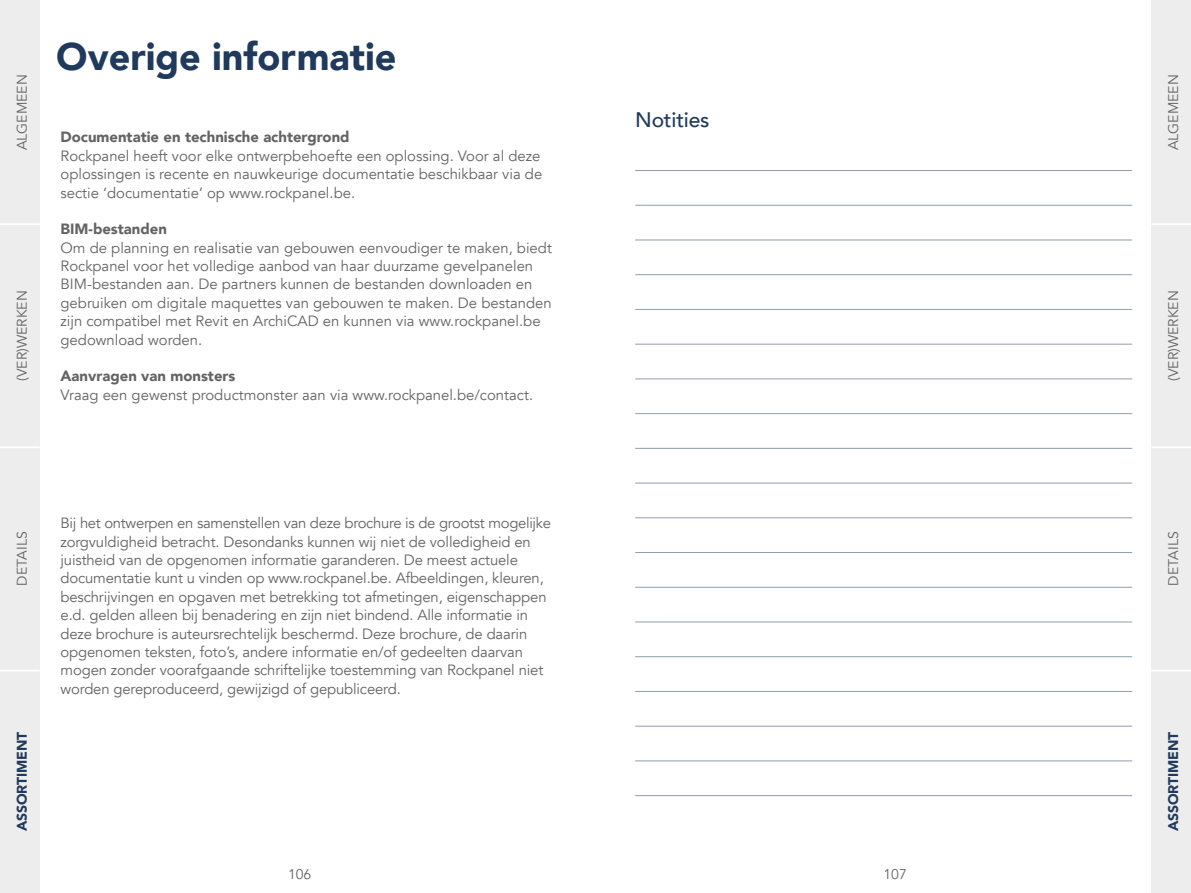
<style>
.page{position:relative;width:1191px;height:893px;background:#fff}
.page>*{position:absolute;margin:0;border:0;box-sizing:border-box;transform-origin:0 0}
.t1{font:900 38.5px "Avenir";color:#203a5d}
.t2{font:500 21px "Avenir";letter-spacing:-.01em;color:#203a5d}
.t3{font:14.88px/18.4px "Avenir";letter-spacing:-.01em;color:#646363}
.t4{font:900 14.88px "Avenir";color:#646363}
.t5{font:14px "Avenir";color:#646363}
.t6{font:900 14px "Avenir";letter-spacing:-.01em;color:#203a5d}
</style>
<div class="page">
<hr style="left:635px;top:170px;width:497px;height:1px;background:#8f9dae">
<hr style="left:635px;top:205px;width:497px;height:1px;background:#8f9dae">
<hr style="left:635px;top:240px;width:497px;height:1px;background:#8f9dae">
<hr style="left:635px;top:274px;width:497px;height:1px;background:#8f9dae">
<hr style="left:635px;top:309px;width:497px;height:1px;background:#8f9dae">
<hr style="left:635px;top:344px;width:497px;height:1px;background:#8f9dae">
<hr style="left:635px;top:378px;width:497px;height:1px;background:#8f9dae">
<hr style="left:635px;top:413px;width:497px;height:1px;background:#8f9dae">
<hr style="left:635px;top:448px;width:497px;height:1px;background:#8f9dae">
<hr style="left:635px;top:483px;width:497px;height:1px;background:#8f9dae">
<hr style="left:635px;top:517px;width:497px;height:1px;background:#8f9dae">
<hr style="left:635px;top:552px;width:497px;height:1px;background:#8f9dae">
<hr style="left:635px;top:587px;width:497px;height:1px;background:#8f9dae">
<hr style="left:635px;top:621px;width:497px;height:1px;background:#8f9dae">
<hr style="left:635px;top:656px;width:497px;height:1px;background:#8f9dae">
<hr style="left:635px;top:691px;width:497px;height:1px;background:#8f9dae">
<hr style="left:635px;top:726px;width:497px;height:1px;background:#8f9dae">
<hr style="left:635px;top:760px;width:497px;height:1px;background:#8f9dae">
<hr style="left:635px;top:795px;width:497px;height:1px;background:#8f9dae">
<div style="left:0;top:0;width:40px;height:893px;background:#ededed"></div>
<div style="left:1151px;top:0;width:40px;height:893px;background:#ededed"></div>
<hr style="left:0;top:223px;width:40px;height:2px;background:#fff">
<hr style="left:1151px;top:223px;width:40px;height:2px;background:#fff">
<hr style="left:0;top:446px;width:40px;height:2px;background:#fff">
<hr style="left:1151px;top:446px;width:40px;height:2px;background:#fff">
<hr style="left:0;top:670px;width:40px;height:1px;background:#fff">
<hr style="left:1151px;top:670px;width:40px;height:1px;background:#fff">
<h1 class="t1" style="left:56px;top:23px;width:342px">Overige informatie</h1>
<p class="t5" style="left:14px;top:150px;width:77px;rotate:-90deg">ALGEMEEN</p>
<p class="t5" style="left:1165px;top:150px;width:77px;rotate:-90deg">ALGEMEEN</p>
<h2 class="t2" style="left:635px;top:102px;width:76px">Notities</h2>
<p class="t4" style="left:61px;top:125px;width:290px">Documentatie en technische achtergrond</p>
<p class="t3" style="left:61px;top:147px;width:483px">Rockpanel heeft voor elke ontwerpbehoefte een oplossing. Voor al deze oplossingen is recente en nauwkeurige documentatie beschikbaar via de sectie ‘documentatie’ op www.rockpanel.be.</p>
<p class="t4" style="left:61px;top:216px;width:108px">BIM-bestanden</p>
<p class="t3" style="left:61px;top:239px;width:493px">Om de planning en realisatie van gebouwen eenvoudiger te maken, biedt Rockpanel voor het volledige aanbod van haar duurzame gevelpanelen BIM-bestanden aan. De partners kunnen de bestanden downloaden en gebruiken om digitale maquettes van gebouwen te maken. De bestanden zijn compatibel met Revit en ArchiCAD en kunnen via www.rockpanel.be gedownload worden.</p>
<p class="t4" style="left:61px;top:363px;width:176px">Aanvragen van monsters</p>
<p class="t3" style="left:61px;top:386px;width:474px">Vraag een gewenst productmonster aan via www.rockpanel.be/contact.</p>
<p class="t5" style="left:14px;top:381px;width:92px;rotate:-90deg">(VER)WERKEN</p>
<p class="t5" style="left:1165px;top:381px;width:92px;rotate:-90deg">(VER)WERKEN</p>
<p class="t3" style="left:61px;top:514px;width:492px">Bij het ontwerpen en samenstellen van deze brochure is de grootst mogelijke zorgvuldigheid betracht. Desondanks kunnen wij niet de volledigheid en juistheid van de opgenomen informatie garanderen. De meest actuele documentatie kunt u vinden op www.rockpanel.be. Afbeeldingen, kleuren, beschrijvingen en opgaven met betrekking tot afmetingen, eigenschappen e.d. gelden alleen bij benadering en zijn niet bindend. Alle informatie in deze brochure is auteursrechtelijk beschermd. Deze brochure, de daarin opgenomen teksten, foto’s, andere informatie en/of gedeelten daarvan mogen zonder voorafgaande schriftelijke toestemming van Rockpanel niet worden gereproduceerd, gewijzigd of gepubliceerd.</p>
<p class="t5" style="left:14px;top:585px;width:55px;rotate:-90deg">DETAILS</p>
<p class="t5" style="left:1165px;top:585px;width:55px;rotate:-90deg">DETAILS</p>
<p class="t6" style="left:10px;top:831px;width:101px;rotate:-90deg">ASSORTIMENT</p>
<p class="t6" style="left:1161px;top:831px;width:101px;rotate:-90deg">ASSORTIMENT</p>
<p class="t5" style="left:288px;top:865px;width:25px">106</p>
<p class="t5" style="left:883px;top:865px;width:25px">107</p>
</div>
